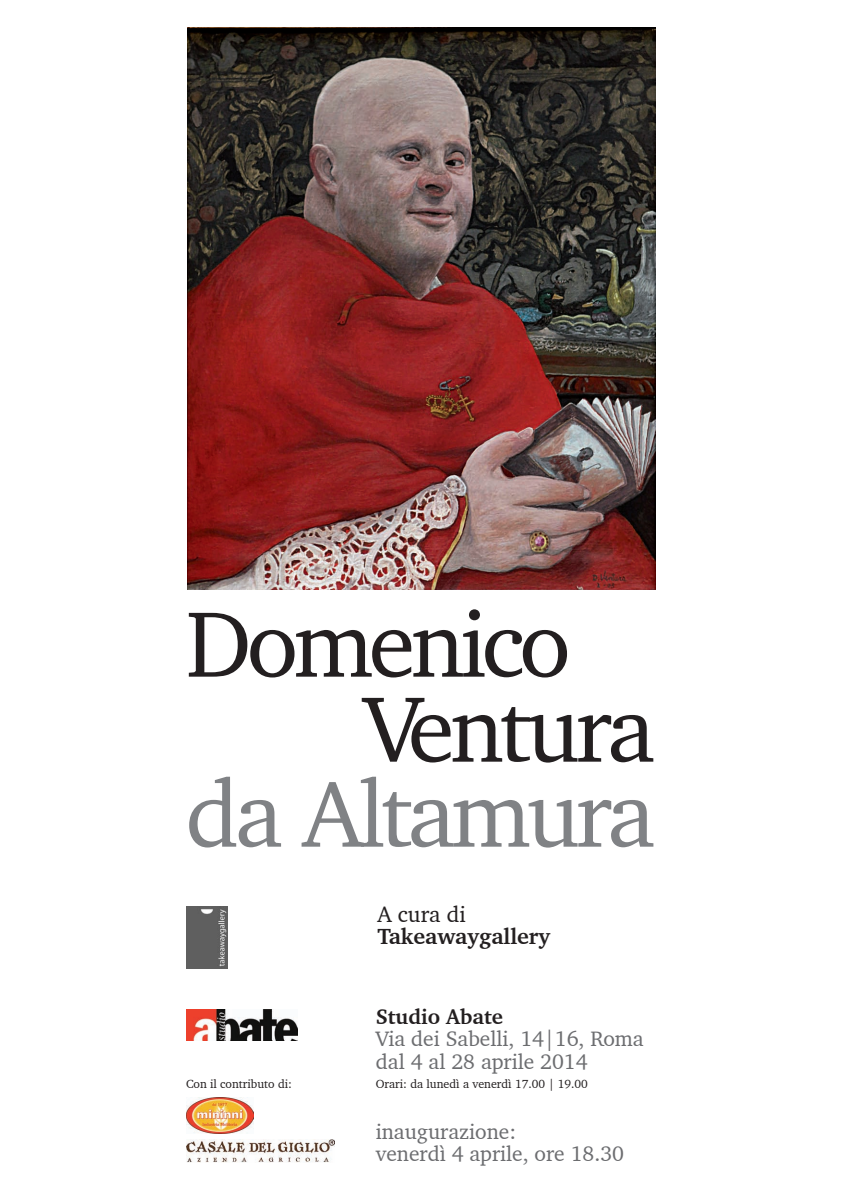
<style>
.page{position:relative;width:842px;height:1191px;background:#fff}
.page>*{position:absolute;margin:0;border:0;box-sizing:border-box;transform-origin:0 0}
.t1{font:95px/85px "Charter BT Pro";letter-spacing:-.05em;color:#231f20}
.t2{font:95px "Charter BT Pro";letter-spacing:-.05em;color:#808285}
.t3{font:700 22.4px "Charter BT Pro";color:#231f20}
.t4{font:22.4px "Charter BT Pro";color:#231f20}
.t5{font:21.4px/22.4px "Charter BT Pro";color:#6c6d70}
.t6{font:700 21.4px "Charter BT Pro";color:#231f20}
.t7{font:12px "Charter BT Pro";color:#231f20}
</style>
<div class="page">
<img style="left:187px;top:28px;width:469px;height:562px">
<img style="left:186px;top:1009px;width:112px;height:31px">
<img style="left:186px;top:906px;width:41px;height:62px">
<img style="left:186px;top:1098px;width:67px;height:35px">
<img style="left:186px;top:1139px;width:149px;height:23px">
<h1 class="t1" style="left:364px;top:601px;width:293px;text-indent:-178px">Domenico<br>Ventura</h1>
<h1 class="t2" style="left:186px;top:753px;width:471px">da Altamura</h1>
<p class="t4" style="left:377px;top:899px;width:90px">A cura di</p>
<p class="t3" style="left:377px;top:922px;width:174px">Takeawaygallery</p>
<p class="t6" style="left:376px;top:1002px;width:129px">Studio Abate</p>
<p class="t5" style="left:376px;top:1027px;width:269px">Via dei Sabelli, 14|16, Roma dal 4 al 28 aprile 2014</p>
<p class="t7" style="left:186px;top:1076px;width:107px">Con il contributo di:</p>
<p class="t7" style="left:376px;top:1076px;width:213px">Orari: da lunedì a venerdì 17.00 | 19.00</p>
<p class="t5" style="left:376px;top:1120px;width:250px">inaugurazione:<br>venerdì 4 aprile, ore 18.30</p>
</div>
